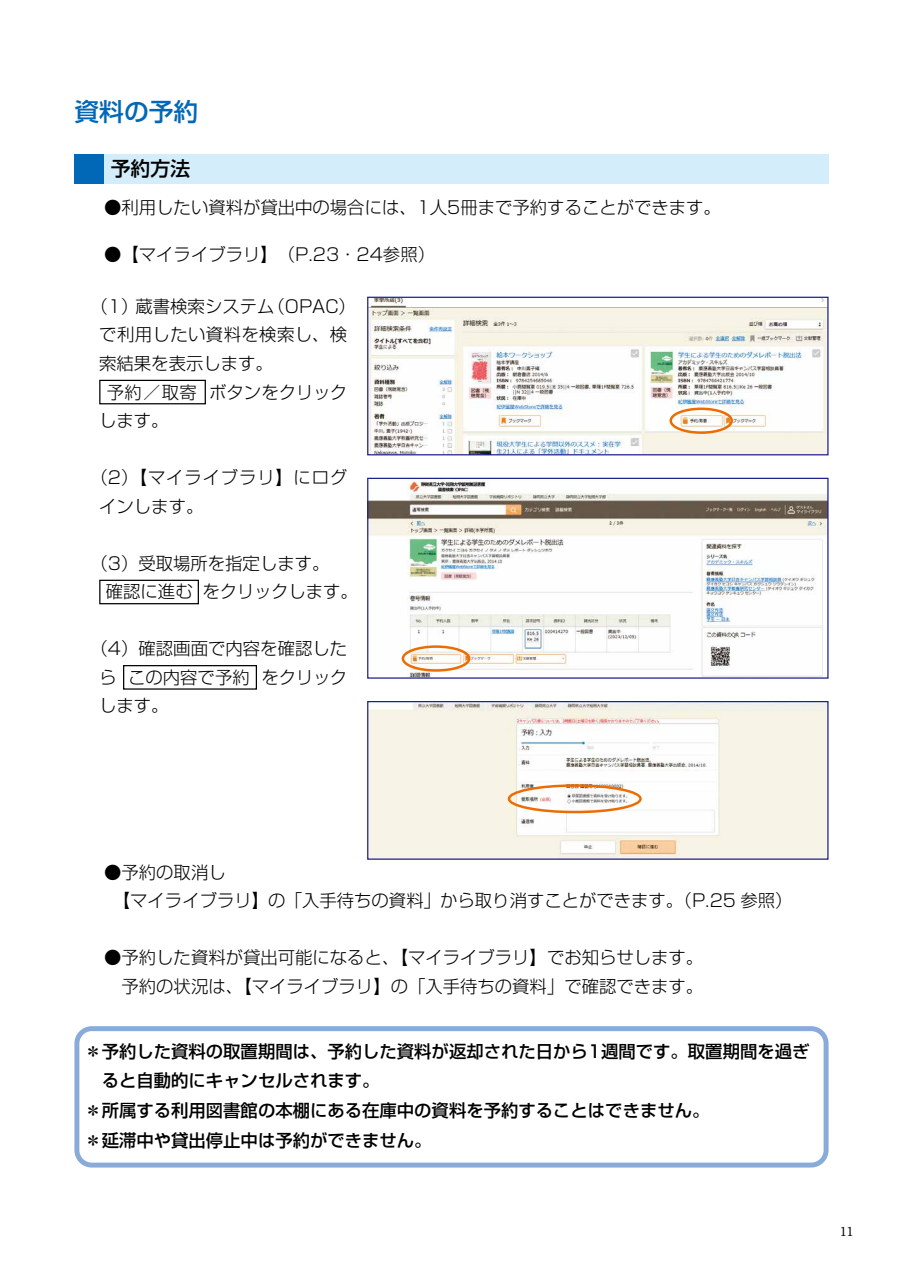
<style>
.page{position:relative;width:903px;height:1275px;background:#fff}
.page>*{position:absolute;margin:0;border:0;box-sizing:border-box;transform-origin:0 0}
.t1{font:500 24.85px "Shin Go Pro";color:#0068b7}
.t2{font:500 19.78px "Shin Go Pro";color:#000}
.t3{font:300 17.32px/28.5px "Shin Go Pro";color:#000}
.t4{font:500 17.32px/29.8px "Shin Go Pro";color:#000}
.t5{font:300 17.32px/28.5px "Shin Go Pro";letter-spacing:.05em;color:#000}
.t6{font:300 17.32px "Shin Go Pro";letter-spacing:.025em;color:#000}
.t7{font:700 12.42px "Futo Min A101 Pro";color:#000}
</style>
<div class="page">
<div style="left:104px;top:154px;width:724px;height:30px;background:#d3edfb"></div>
<div style="left:74px;top:154px;width:30px;height:30px;background:#0068b7"></div>
<img style="left:369px;top:299px;width:457px;height:154px">
<div style="left:367px;top:297px;width:461px;height:158px;border:1px solid #1d2088"></div>
<img style="left:369px;top:480px;width:457px;height:197px">
<div style="left:367px;top:478px;width:461px;height:201px;border:1px solid #1d2088"></div>
<img style="left:369px;top:703px;width:457px;height:155px">
<div style="left:367px;top:701px;width:461px;height:159px;border:1px solid #1d2088"></div>
<div style="left:508px;top:784px;width:134px;height:29px;border:2px solid #ed6c00;border-radius:50%"></div>
<div style="left:99px;top:380px;width:107px;height:24px;border:1px solid #000"></div>
<div style="left:99px;top:580px;width:100px;height:24px;border:1px solid #000"></div>
<div style="left:123px;top:665px;width:134px;height:25px;border:1px solid #000"></div>
<div style="left:74px;top:1026px;width:754px;height:141px;border:5px solid #88abda;border-radius:15px"></div>
<div style="left:402px;top:645px;width:68px;height:27px;border:2px solid #ed6c00;border-radius:50%"></div>
<div style="left:669px;top:408px;width:64px;height:26px;border:2px solid #ed6c00;border-radius:50%"></div>
<h1 class="t1" style="left:74px;top:91px;width:126px">資料の予約</h1>
<p class="t2" style="left:111px;top:152px;width:81px">予約方法</p>
<p class="t3" style="left:104px;top:191px;width:618px">●利用したい資料が貸出中の場合には、1人5冊まで予約することができます。</p>
<p class="t3" style="left:104px;top:238px;width:332px">●【マイライブラリ】（P.23・24参照）</p>
<p class="t3" style="left:91px;top:290px;width:267px">（1）蔵書検索システム（OPAC）</p>
<p class="t6" style="left:99px;top:321px;width:250px">で利用したい資料を検索し、検</p>
<p class="t3" style="left:99px;top:347px;width:175px">索結果を表示します。</p>
<p class="t3" style="left:107px;top:376px;width:242px">予約／取寄 ボタンをクリック</p>
<p class="t3" style="left:99px;top:404px;width:71px">します。</p>
<p class="t5" style="left:99px;top:461px;width:250px;text-indent:-9px">（2）【マイライブラリ】にログインします。</p>
<p class="t3" style="left:106px;top:547px;width:254px;text-indent:-15px">（3）受取場所を指定します。<br>確認に進む をクリックします。</p>
<p class="t3" style="left:99px;top:632px;width:250px;text-align:justify;text-indent:-9px">（4）確認画面で内容を確認したら この内容で予約 をクリックします。</p>
<p class="t3" style="left:104px;top:855px;width:690px">●予約の取消し<br>　【マイライブラリ】の「入手待ちの資料」から取り消すことができます。（P.25 参照）</p>
<p class="t3" style="left:104px;top:941px;width:600px">●予約した資料が貸出可能になると、【マイライブラリ】でお知らせします。　予約の状況は、【マイライブラリ】の「入手待ちの資料」で確認できます。</p>
<p class="t4" style="left:84px;top:1034px;width:727px">＊予約した資料の取置期間は、予約した資料が返却された日から1週間です。取置期間を過ぎ　ると自動的にキャンセルされます。<br>＊所属する利用図書館の本棚にある在庫中の資料を予約することはできません。<br>＊延滞中や貸出停止中は予約ができません。</p>
<p class="t7" style="left:840px;top:1222px;width:15px">11</p>
</div>
